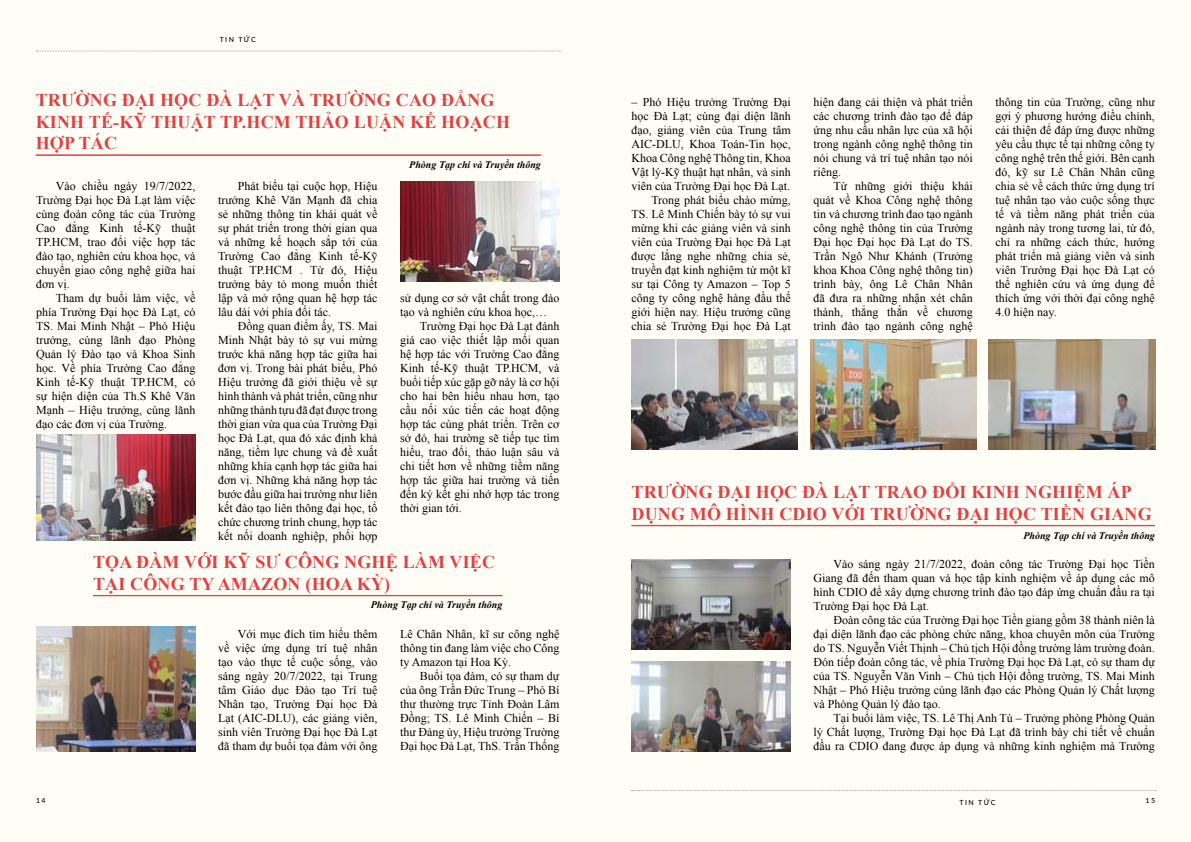
<style>
.page{position:relative;width:1191px;height:842px;background:#fff}
.page>*{position:absolute;margin:0;border:0;box-sizing:border-box;transform-origin:0 0}
.t1{font:700 18px/21.6px "Times New Roman";letter-spacing:.01em;color:#e14141}
.t2{font:12px/14px "Times New Roman";color:#000;text-align:justify}
.t3{font:italic 700 10px "Times New Roman";color:#000}
.t4{font:500 7px "Lato";letter-spacing:.2em;color:#000}
</style>
<div class="page">
<div style="left:0;top:0;width:595px;height:842px;background:#fffef6"></div>
<div style="left:595px;top:0;width:596px;height:842px;background:#fffef6"></div>
<svg style="left:36px;top:51px;width:524px;height:1px"></svg>
<svg style="left:631px;top:790px;width:525px;height:1px"></svg>
<hr style="left:36px;top:155px;width:505px;height:1px;background:#e14141">
<img style="left:400px;top:181px;width:159px;height:101px">
<img style="left:36px;top:435px;width:159px;height:105px">
<hr style="left:93px;top:595px;width:409px;height:1px;background:#e14141">
<hr style="left:93px;top:596px;width:409px;height:1px;background:#e14141">
<img style="left:37px;top:627px;width:158px;height:125px">
<img style="left:631px;top:340px;width:166px;height:110px">
<img style="left:810px;top:340px;width:166px;height:110px">
<img style="left:989px;top:340px;width:166px;height:110px">
<hr style="left:631px;top:525px;width:524px;height:1px;background:#e14141">
<hr style="left:631px;top:526px;width:524px;height:1px;background:#e14141">
<img style="left:631px;top:560px;width:160px;height:90px">
<img style="left:631px;top:662px;width:160px;height:89px">
<p class="t4" style="left:220px;top:34px;width:38px">TIN TỨC</p>
<h1 class="t1" style="left:36px;top:89px;width:476px">TRƯỜNG ĐẠI HỌC ĐÀ LẠT VÀ TRƯỜNG CAO ĐẲNG<br>KINH TẾ-KỸ THUẬT TP.HCM THẢO LUẬN KẾ HOẠCH<br>HỢP TÁC</h1>
<p class="t2" style="left:36px;top:179px;width:161px;text-indent:20px">Vào chiều ngày 19/7/2022, Trường Đại học Đà Lạt làm việc cùng đoàn công tác của Trường Cao đẳng Kinh tế-Kỹ thuật TP.HCM, trao đổi việc hợp tác đào tạo, nghiên cứu khoa học, và chuyển giao công nghệ giữa hai đơn vị.</p>
<p class="t2" style="left:36px;top:291px;width:161px;text-indent:20px">Tham dự buổi làm việc, về phía Trường Đại học Đà Lạt, có TS. Mai Minh Nhật – Phó Hiệu trưởng, cùng lãnh đạo Phòng Quản lý Đào tạo và Khoa Sinh học. Về phía Trường Cao đẳng Kinh tế-Kỹ thuật TP.HCM, có sự hiện diện của Th.S Khê Văn Mạnh – Hiệu trưởng, cùng lãnh đạo các đơn vị của Trường.</p>
<p class="t3" style="left:409px;top:157px;width:133px">Phòng Tạp chí và Truyền thông</p>
<p class="t2" style="left:218px;top:179px;width:161px;text-indent:20px">Phát biểu tại cuộc họp, Hiệu trưởng Khê Văn Mạnh đã chia sẻ những thông tin khái quát về sự phát triển trong thời gian qua và những kế hoạch sắp tới của Trường Cao đẳng Kinh tế-Kỹ thuật TP.HCM . Từ đó, Hiệu trưởng bày tỏ mong muốn thiết lập và mở rộng quan hệ hợp tác lâu dài với phía đối tác.</p>
<p class="t2" style="left:218px;top:319px;width:161px;text-indent:20px">Đồng quan điểm ấy, TS. Mai Minh Nhật bày tỏ sự vui mừng trước khả năng hợp tác giữa hai đơn vị. Trong bài phát biểu, Phó Hiệu trưởng đã giới thiệu về sự hình thành và phát triển, cũng như những thành tựu đã đạt được trong thời gian vừa qua của Trường Đại học Đà Lạt, qua đó xác định khả năng, tiềm lực chung và đề xuất những khía cạnh hợp tác giữa hai đơn vị. Những khả năng hợp tác bước đầu giữa hai trường như liên kết đào tạo liên thông đại học, tổ chức chương trình chung, hợp tác kết nối doanh nghiệp, phối hợp</p>
<p class="t2" style="left:400px;top:291px;width:161px">sử dụng cơ sở vật chất trong đào tạo và nghiên cứu khoa học,…</p>
<p class="t2" style="left:400px;top:319px;width:161px;text-indent:20px">Trường Đại học Đà Lạt đánh giá cao việc thiết lập mối quan hệ hợp tác với Trường Cao đẳng Kinh tế-Kỹ thuật TP.HCM, và buổi tiếp xúc gặp gỡ này là cơ hội cho hai bên hiểu nhau hơn, tạo cầu nối xúc tiến các hoạt động hợp tác cùng phát triển. Trên cơ sở đó, hai trường sẽ tiếp tục tìm hiểu, trao đổi, thảo luận sâu và chi tiết hơn về những tiềm năng hợp tác giữa hai trường và tiến đến ký kết ghi nhớ hợp tác trong thời gian tới.</p>
<h1 class="t1" style="left:93px;top:551px;width:403px">TỌA ĐÀM VỚI KỸ SƯ CÔNG NGHỆ LÀM VIỆC<br>TẠI CÔNG TY AMAZON (HOA KỲ)</h1>
<p class="t2" style="left:218px;top:627px;width:161px;text-indent:20px">Với mục đích tìm hiểu thêm về việc ứng dụng trí tuệ nhân tạo vào thực tế cuộc sống, vào sáng ngày 20/7/2022, tại Trung tâm Giáo dục Đào tạo Trí tuệ Nhân tạo, Trường Đại học Đà Lạt (AIC-DLU), các giảng viên, sinh viên Trường Đại học Đà Lạt đã tham dự buổi tọa đàm với ông</p>
<p class="t2" style="left:400px;top:627px;width:161px">Lê Chân Nhân, kĩ sư công nghệ thông tin đang làm việc cho Công ty Amazon tại Hoa Kỳ.</p>
<p class="t3" style="left:371px;top:597px;width:133px">Phòng Tạp chí và Truyền thông</p>
<p class="t2" style="left:400px;top:669px;width:161px;text-indent:20px">Buổi tọa đàm, có sự tham dự của ông Trần Đức Trung – Phó Bí thư thường trực Tỉnh Đoàn Lâm Đồng; TS. Lê Minh Chiến – Bí thư Đảng ủy, Hiệu trưởng Trường Đại học Đà Lạt, ThS. Trần Thống</p>
<p class="t2" style="left:631px;top:95px;width:161px;text-align:right">– Phó Hiệu trưởng Trường Đại học Đà Lạt; cùng đại diện lãnh đạo, giảng viên của Trung tâm<br>AIC-DLU, Khoa Toán-Tin học,<br>Khoa Công nghệ Thông tin, Khoa<br>Vật lý-Kỹ thuật hạt nhân, và sinh viên của Trường Đại học Đà Lạt.<br>Trong phát biểu chào mừng,<br>TS. Lê Minh Chiến bày tỏ sự vui mừng khi các giảng viên và sinh viên của Trường Đại học Đà Lạt được lắng nghe những chia sẻ, truyền đạt kinh nghiệm từ một kĩ sư tại Công ty Amazon – Top 5 công ty công nghệ hàng đầu thế giới hiện nay. Hiệu trưởng cũng chia sẻ Trường Đại học Đà Lạt</p>
<p class="t2" style="left:813px;top:95px;width:161px">hiện đang cải thiện và phát triển các chương trình đào tạo để đáp ứng nhu cầu nhân lực của xã hội trong ngành công nghệ thông tin nói chung và trí tuệ nhân tạo nói riêng.</p>
<p class="t2" style="left:813px;top:179px;width:161px;text-indent:20px">Từ những giới thiệu khái quát về Khoa Công nghệ thông tin và chương trình đao tạo ngành công nghệ thông tin của Trường Đại học Đại học Đà Lạt do TS.<br>Trần Ngô Như Khánh (Trưởng khoa Khoa Công nghệ thông tin) trình bày, ông Lê Chân Nhân đã đưa ra những nhận xét chân thành, thẳng thắn về chương trình đào tạo ngành công nghệ</p>
<p class="t2" style="left:995px;top:95px;width:161px">thông tin của Trường, cũng như gợi ý phương hướng điều chỉnh, cải thiện để đáp ứng được những yêu cầu thực tế tại những công ty công nghệ trên thế giới. Bên cạnh đó, kỹ sư Lê Chân Nhân cũng chia sẻ về cách thức ứng dụng trí tuệ nhân tạo vào cuộc sống thực tế và tiềm năng phát triển của ngành này trong tương lai, từ đó, chỉ ra những cách thức, hướng phát triển mà giảng viên và sinh viên Trường Đại học Đà Lạt có thể nghiên cứu và ứng dụng để thích ứng với thời đại công nghệ 4.0 hiện nay.</p>
<h1 class="t1" style="left:631px;top:481px;width:522px">TRƯỜNG ĐẠI HỌC ĐÀ LẠT TRAO ĐỔI KINH NGHIỆM ÁP<br>DỤNG MÔ HÌNH CDIO VỚI TRƯỜNG ĐẠI HỌC TIỀN GIANG</h1>
<p class="t2" style="left:813px;top:557px;width:343px;text-indent:20px">Vào sáng ngày 21/7/2022, đoàn công tác Trường Đại học Tiền Giang đã đến tham quan và học tập kinh nghiệm về áp dụng các mô hình CDIO để xây dựng chương trình đào tạo đáp ứng chuẩn đầu ra tại Trường Đại học Đà Lạt.</p>
<p class="t2" style="left:813px;top:613px;width:343px;text-indent:20px">Đoàn công tác của Trường Đại học Tiền giang gồm 38 thành niên là đại diện lãnh đạo các phòng chức năng, khoa chuyên môn của Trường do TS. Nguyễn Viết Thịnh – Chủ tịch Hội đồng trường làm trường đoàn.<br>Đón tiếp đoàn công tác, về phía Trường Đại học Đà Lạt, có sự tham dự của TS. Nguyễn Văn Vinh – Chủ tịch Hội đồng trường, TS. Mai Minh Nhật – Phó Hiệu trưởng cùng lãnh đạo các Phòng Quản lý Chất lượng và Phòng Quản lý đào tạo.</p>
<p class="t2" style="left:813px;top:711px;width:343px;text-indent:20px">Tại buổi làm việc, TS. Lê Thị Anh Tú – Trưởng phòng Phòng Quản lý Chất lượng, Trường Đại học Đà Lạt đã trình bày chi tiết về chuẩn đầu ra CDIO đang được áp dụng và những kinh nghiệm mà Trường</p>
<p class="t3" style="left:1023px;top:529px;width:133px">Phòng Tạp chí và Truyền thông</p>
<p class="t4" style="left:36px;top:795px;width:11px">14</p>
<p class="t4" style="left:959px;top:797px;width:38px">TIN TỨC</p>
<p class="t4" style="left:1145px;top:795px;width:11px">15</p>
</div>
